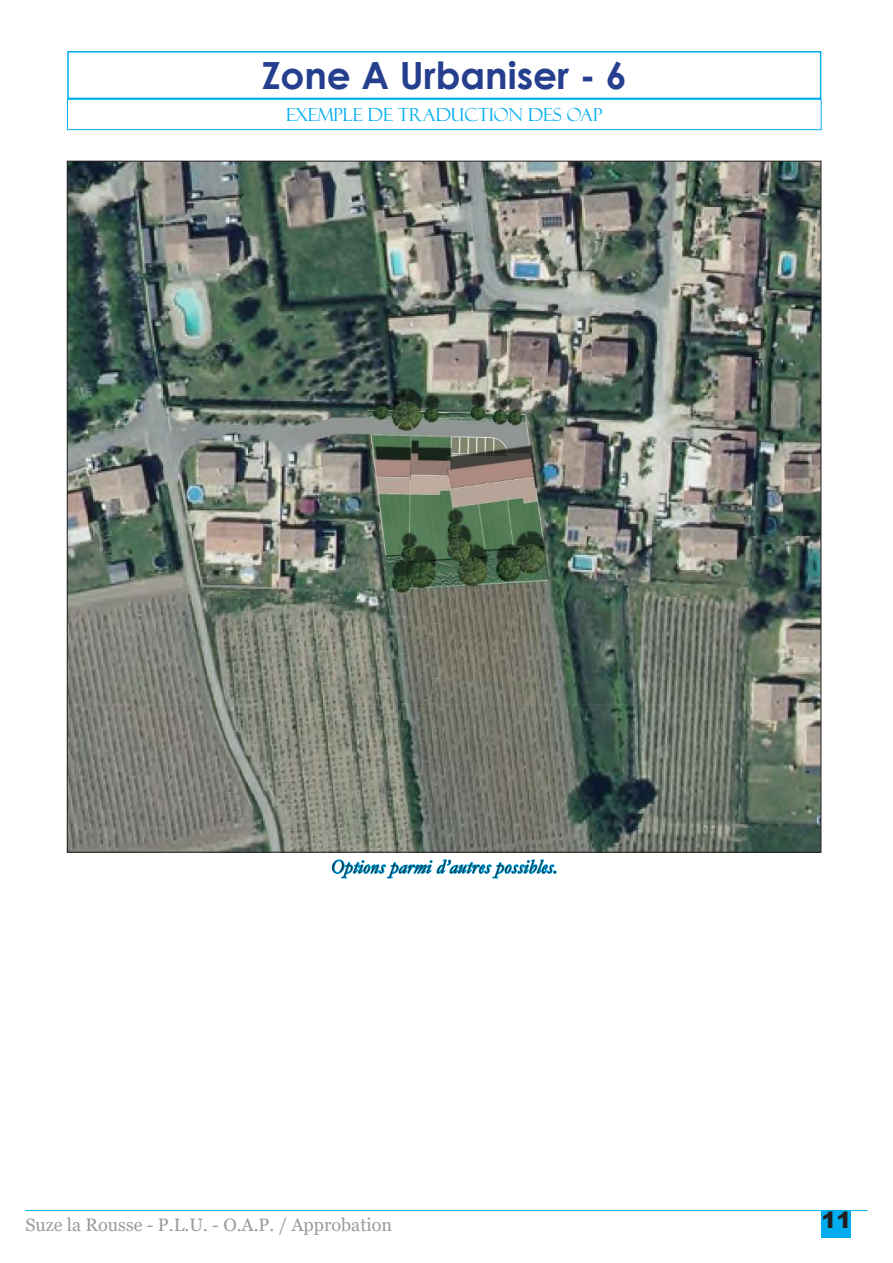
<style>
.page{position:relative;width:893px;height:1263px;background:#fff}
.page>*{position:absolute;margin:0;border:0;box-sizing:border-box;transform-origin:0 0}
.t1{font:700 37.5px "Century Gothic";color:#253f8e}
.t2{font:900 22.5px "Arial";color:#231f20}
.t3{font:italic 19.5px "Garamond";letter-spacing:.02em;color:#231f20}
.t4{font:18px "Georgia";color:#999b9e}
.t5{font:18px "Felix Titling";color:#00aeef}
</style>
<div class="page">
<hr style="left:26px;top:1210px;width:841px;height:1px;background:#00aeef">
<div style="left:821px;top:1210px;width:30px;height:27px;background:#00aeef"></div>
<div style="left:67px;top:51px;width:754px;height:48px;border:2px solid #00aeef"></div>
<div style="left:67px;top:99px;width:754px;height:31px;border:1px solid #00aeef"></div>
<svg style="left:331px;top:859px;width:226px;height:20px"></svg>
<img style="left:69px;top:163px;width:750px;height:687px">
<h1 class="t1" style="left:262px;top:47px;width:367px">Zone A Urbaniser - 6</h1>
<p class="t5" style="left:286px;top:104px;width:318px">EXEMPLE DE TRADUCTION DES OAP</p>
<p class="t3" style="left:331px;top:853px;width:228px">Options parmi d’autres possibles.</p>
<p class="t4" style="left:26px;top:1214px;width:368px">Suze la Rousse - P.L.U. - O.A.P. / Approbation</p>
<p class="t2" style="left:821px;top:1204px;width:32px">11</p>
</div>
